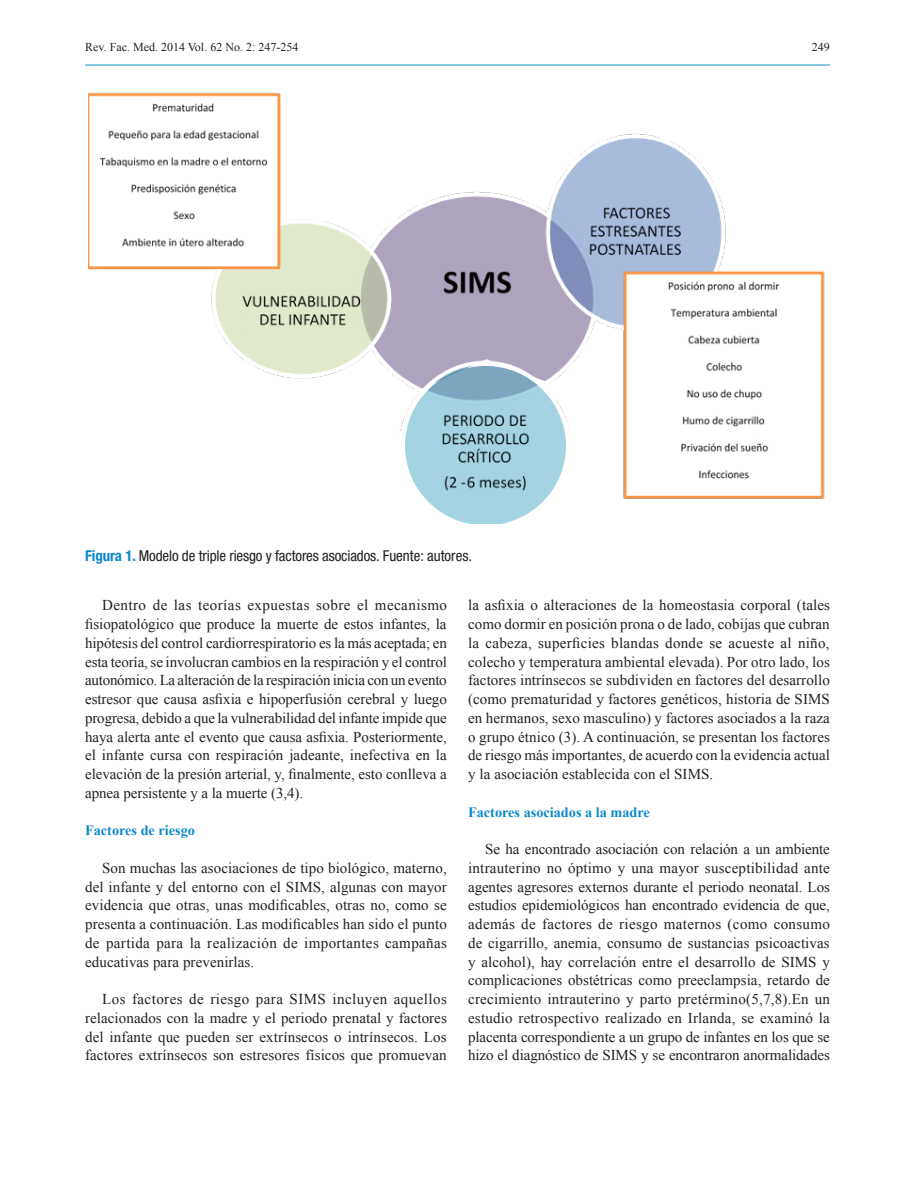
<style>
.page{position:relative;width:915px;height:1191px;background:#fff}
.page>*{position:absolute;margin:0;border:0;box-sizing:border-box;transform-origin:0 0}
.Texto_corrido{font:15px/18.8px "Times New Roman";letter-spacing:.005em;color:#231f20;text-align:justify}
.Fuente{font:condensed 15px "Helvetica Neue LT Std";letter-spacing:-.01em;color:#231f20}
.Subtítulo_secundario{font:700 14.25px "Times New Roman";color:#0c88cb}
.t1{font:12px "Times New Roman";color:#231f20}
.s1{font-weight:700;color:#0c88cb}
</style>
<div class="page">
<img style="left:88px;top:93px;width:737px;height:406px">
<img style="left:405px;top:366px;width:161px;height:158px">
<hr style="left:85px;top:65px;width:744px;height:1px;background:#0c88cb">
<p class="t1" style="left:85px;top:38px;width:215px">Rev. Fac. Med. 2014 Vol. 62 No. 2: 247-254</p>
<p class="t1" style="left:811px;top:38px;width:19px">249</p>
<p class="Fuente" style="left:85px;top:546px;width:388px"><span class="s1">Figura 1.</span> Modelo de triple riesgo y factores asociados. Fuente: autores.</p>
<p class="Texto_corrido" style="left:85px;top:595px;width:363px;text-indent:17px">Dentro de las teorías expuestas sobre el mecanismo fisiopatológico que produce la muerte de estos infantes, la hipótesis del control cardiorrespiratorio es la más aceptada; en esta teoría, se involucran cambios en la respiración y el control autonómico. La alteración de la respiración inicia con un evento estresor que causa asfixia e hipoperfusión cerebral y luego progresa, debido a que la vulnerabilidad del infante impide que haya alerta ante el evento que causa asfixia. Posteriormente, el infante cursa con respiración jadeante, inefectiva en la elevación de la presión arterial, y, finalmente, esto conlleva a apnea persistente y a la muerte (3,4).</p>
<p class="Subtítulo_secundario" style="left:85px;top:820px;width:111px">Factores de riesgo</p>
<p class="Texto_corrido" style="left:85px;top:858px;width:363px;text-indent:17px">Son muchas las asociaciones de tipo biológico, materno, del infante y del entorno con el SIMS, algunas con mayor evidencia que otras, unas modificables, otras no, como se presenta a continuación. Las modificables han sido el punto de partida para la realización de importantes campañas educativas para prevenirlas.</p>
<p class="Texto_corrido" style="left:85px;top:989px;width:363px;text-indent:17px">Los factores de riesgo para SIMS incluyen aquellos relacionados con la madre y el periodo prenatal y factores del infante que pueden ser extrínsecos o intrínsecos. Los factores extrínsecos son estresores físicos que promuevan</p>
<p class="Texto_corrido" style="left:468px;top:595px;width:363px">la asfixia o alteraciones de la homeostasia corporal (tales como dormir en posición prona o de lado, cobijas que cubran la cabeza, superficies blandas donde se acueste al niño, colecho y temperatura ambiental elevada). Por otro lado, los factores intrínsecos se subdividen en factores del desarrollo (como prematuridad y factores genéticos, historia de SIMS en hermanos, sexo masculino) y factores asociados a la raza o grupo étnico (3). A continuación, se presentan los factores de riesgo más importantes, de acuerdo con la evidencia actual y la asociación establecida con el SIMS.</p>
<p class="Subtítulo_secundario" style="left:468px;top:801px;width:183px">Factores asociados a la madre</p>
<p class="Texto_corrido" style="left:468px;top:839px;width:363px;text-indent:17px">Se ha encontrado asociación con relación a un ambiente intrauterino no óptimo y una mayor susceptibilidad ante agentes agresores externos durante el periodo neonatal. Los estudios epidemiológicos han encontrado evidencia de que, además de factores de riesgo maternos (como consumo de cigarrillo, anemia, consumo de sustancias psicoactivas y alcohol), hay correlación entre el desarrollo de SIMS y complicaciones obstétricas como preeclampsia, retardo de crecimiento intrauterino y parto pretérmino(5,7,8).En un estudio retrospectivo realizado en Irlanda, se examinó la placenta correspondiente a un grupo de infantes en los que se hizo el diagnóstico de SIMS y se encontraron anormalidades</p>
</div>
